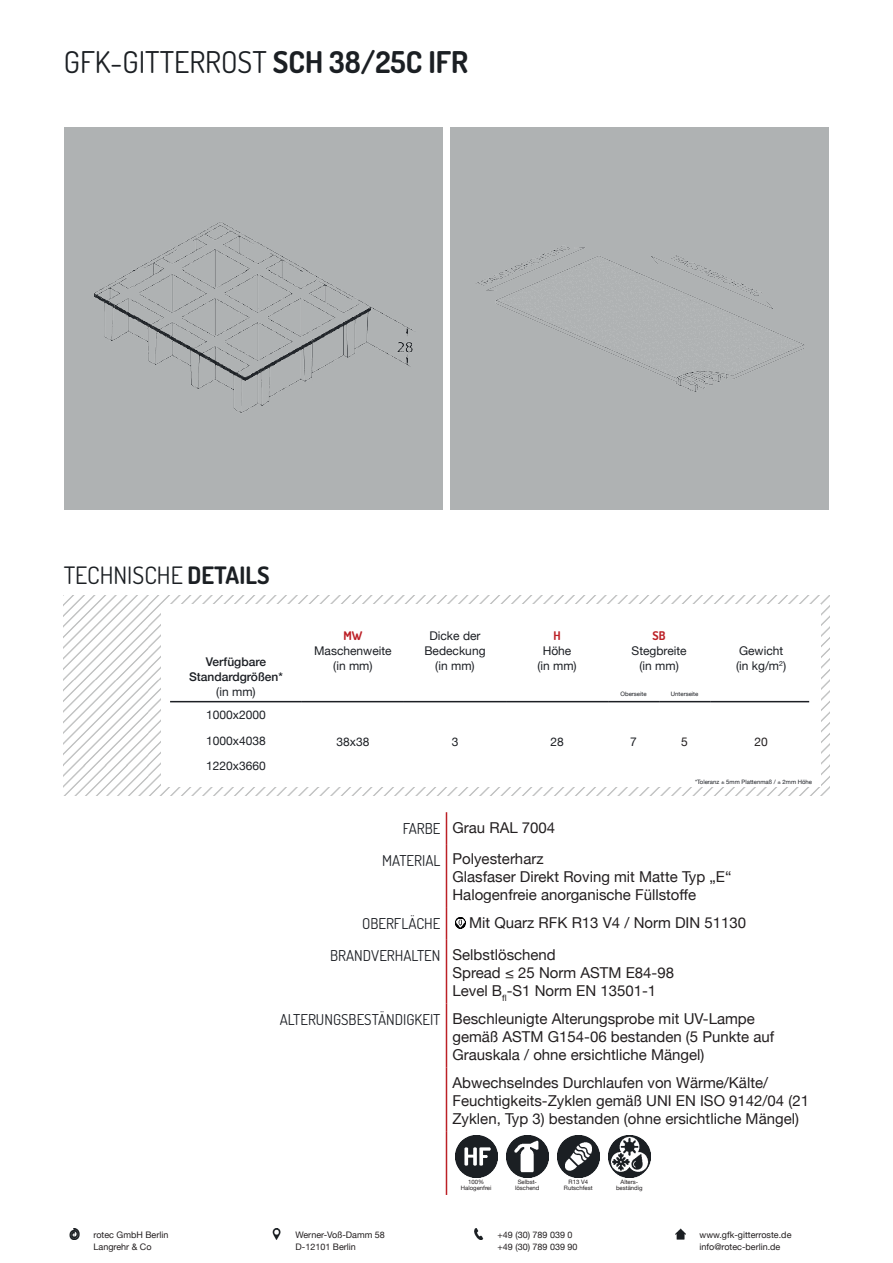
<style>
.page{position:relative;width:893px;height:1263px;background:#fff}
.page>*{position:absolute;margin:0;border:0;box-sizing:border-box;transform-origin:0 0}
.t1{font:30px "Dosis";color:#1b1f23}
.t2{font:24px "Dosis";color:#1b1f23}
.t3{font:15px/18px "Helvetica Neue";color:#231f20}
.t4{font:15px "Dosis";color:#1c1f24}
.t5{font:12px/15px "Helvetica Neue";color:#1c1f24;text-align:center}
.t6{font:500 12px/15px "Helvetica Neue";color:#1c1f24;text-align:center}
.t7{font:700 12px "Dosis";color:#bc2026}
.t8{font:12px "Helvetica Neue";color:#231f20}
.t9{font:9px/12px "Helvetica Neue";color:#231f20}
.t10{font:6px/6px "Helvetica Neue";color:#231f20;text-align:center}
.t11{font:6px "Helvetica Neue";color:#1c1f24}
.s1{font-weight:700}
.s2{font-family:"Dosis";color:#1c1f24}
.s3{font-family:"Helvetica Neue";color:#231f20}
</style>
<div class="page">
<div style="left:64px;top:128px;width:378px;height:382px;background:#afb2b3"></div>
<div style="left:451px;top:128px;width:378px;height:382px;background:#afb2b3"></div>
<img style="left:64px;top:595px;width:765px;height:200px">
<hr style="left:446px;top:812px;width:1px;height:32px;background:#bc2026">
<hr style="left:446px;top:844px;width:1px;height:64px;background:#bc2026">
<hr style="left:446px;top:908px;width:1px;height:32px;background:#bc2026">
<hr style="left:446px;top:940px;width:1px;height:63px;background:#bc2026">
<hr style="left:446px;top:1003px;width:1px;height:64px;background:#bc2026">
<hr style="left:446px;top:1067px;width:1px;height:64px;background:#bc2026">
<hr style="left:446px;top:1131px;width:1px;height:64px;background:#bc2026">
<img style="left:94px;top:222px;width:319px;height:191px">
<img style="left:476px;top:246px;width:328px;height:146px">
<div style="left:162px;top:604px;width:659px;height:183px;background:#fff"></div>
<svg style="left:69px;top:1229px;width:11px;height:10px"></svg>
<svg style="left:272px;top:1229px;width:9px;height:10px"></svg>
<svg style="left:474px;top:1229px;width:10px;height:10px"></svg>
<svg style="left:675px;top:1229px;width:11px;height:10px"></svg>
<hr style="left:170px;top:701px;width:132px;height:1px;background:#1c1f24">
<hr style="left:302px;top:701px;width:102px;height:1px;background:#1c1f24">
<hr style="left:404px;top:701px;width:102px;height:1px;background:#1c1f24">
<hr style="left:506px;top:701px;width:102px;height:1px;background:#1c1f24">
<hr style="left:608px;top:701px;width:51px;height:1px;background:#1c1f24">
<hr style="left:659px;top:701px;width:51px;height:1px;background:#1c1f24">
<hr style="left:710px;top:701px;width:99px;height:1px;background:#1c1f24">
<img style="left:506px;top:1135px;width:43px;height:43px">
<img style="left:557px;top:1135px;width:43px;height:43px">
<img style="left:608px;top:1135px;width:43px;height:43px">
<img style="left:455px;top:1135px;width:42px;height:43px">
<svg style="left:455px;top:917px;width:11px;height:11px"></svg>
<h1 class="t1" style="left:64px;top:43px;width:406px">GFK-GITTERROST <span class="s1">SCH 38/25C IFR</span></h1>
<h2 class="t2" style="left:64px;top:559px;width:207px">TECHNISCHE <span class="s1">DETAILS</span></h2>
<p class="t6" style="left:189px;top:653px;width:95px">Verfügbare<br>Standardgrößen*</p>
<p class="t5" style="left:216px;top:684px;width:41px">(in mm)</p>
<p class="t5" style="left:206px;top:703px;width:61px;line-height:25.5px;text-align:left">1000x2000<br>1000x4038</p>
<p class="t5" style="left:206px;top:759px;width:61px">1220x3660</p>
<p class="t7" style="left:343px;top:628px;width:20px">MW</p>
<p class="t5" style="left:314px;top:644px;width:79px">Maschenweite (in mm)</p>
<p class="t5" style="left:424px;top:629px;width:63px">Dicke der<br>Bedeckung (in mm)</p>
<p class="t7" style="left:553px;top:628px;width:9px">H</p>
<p class="t5" style="left:537px;top:644px;width:41px">Höhe (in mm)</p>
<p class="t7" style="left:653px;top:628px;width:15px">SB</p>
<p class="t5" style="left:631px;top:644px;width:57px">Stegbreite (in mm)</p>
<p class="t5" style="left:736px;top:644px;width:52px;text-align:left">Gewicht (in kg/m<sup>2</sup>)</p>
<p class="t11" style="left:621px;top:689px;width:28px">Oberseite</p>
<p class="t11" style="left:671px;top:689px;width:29px">Unterseite</p>
<p class="t5" style="left:336px;top:734px;width:34px">38x38</p>
<p class="t5" style="left:452px;top:734px;width:8px">3</p>
<p class="t5" style="left:550px;top:734px;width:15px">28</p>
<p class="t5" style="left:630px;top:734px;width:8px">7</p>
<p class="t8" style="left:681px;top:733px;width:8px">5</p>
<p class="t8" style="left:754px;top:733px;width:15px">20</p>
<p class="t11" style="left:695px;top:777px;width:119px">*Toleranz ± 5mm Plattenmaß / ± 2mm Höhe</p>
<p class="t3" style="left:382px;top:812px;width:175px;line-height:32px;text-indent:21px"><span class="s2">FARBE</span> Grau RAL 7004<br><span class="s2">MATERIAL</span> Polyesterharz</p>
<p class="t3" style="left:452px;top:869px;width:280px">Glasfaser Direkt Roving mit Matte Typ „E“<br>Halogenfreie anorganische Füllstoffe</p>
<p class="t4" style="left:362px;top:914px;width:80px">OBERFLÄCHE</p>
<p class="t3" style="left:469px;top:915px;width:279px">Mit Quarz RFK R13 V4 / Norm DIN 51130</p>
<p class="t4" style="left:330px;top:946px;width:227px">BRANDVERHALTEN <span class="s3">Selbstlöschend</span></p>
<p class="t3" style="left:452px;top:964px;width:223px">Spread ≤ 25 Norm ASTM E84-98<br>Level B<sub>fl</sub>-S1 Norm EN 13501-1</p>
<p class="t3" style="left:452px;top:1010px;width:323px;text-indent:-173px"><span class="s2">ALTERUNGSBESTÄNDIGKEIT</span> Beschleunigte Alterungsprobe mit UV-Lampe gemäß ASTM G154-06 bestanden (5 Punkte auf<br>Grauskala / ohne ersichtliche Mängel)</p>
<p class="t3" style="left:452px;top:1074px;width:358px">Abwechselndes Durchlaufen von Wärme/Kälte/<br>Feuchtigkeits-Zyklen gemäß UNI EN ISO 9142/04 (21<br>Zyklen, Typ 3) bestanden (ohne ersichtliche Mängel)</p>
<p class="t10" style="left:461px;top:1179px;width:32px">100%<br>Halogenfrei</p>
<p class="t10" style="left:515px;top:1179px;width:26px">Selbst&shy;löschend</p>
<p class="t10" style="left:564px;top:1179px;width:30px">R13 V4<br>Rutschfest</p>
<p class="t10" style="left:616px;top:1179px;width:28px">Alters&shy;beständig</p>
<p class="t9" style="left:94px;top:1229px;width:76px">rotec GmbH Berlin<br>Langrehr &amp; Co</p>
<p class="t9" style="left:296px;top:1229px;width:91px">Werner-Voß-Damm 58<br>D-12101 Berlin</p>
<p class="t9" style="left:497px;top:1229px;width:82px">+49 (30) 789 039 0 +49 (30) 789 039 90</p>
<p class="t9" style="left:699px;top:1229px;width:93px">www.gfk-gitterroste.de info@rotec-berlin.de</p>
</div>
